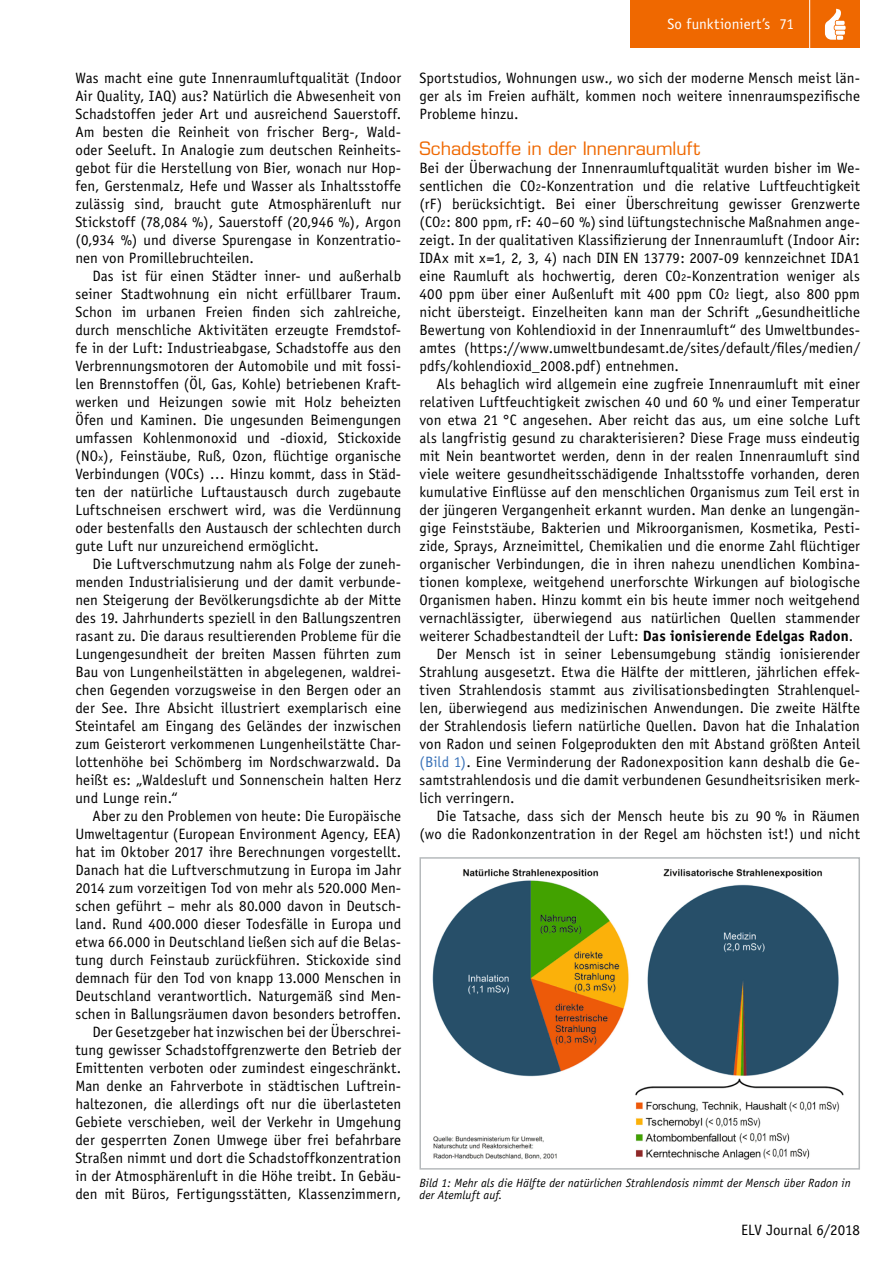
<style>
.page{position:relative;width:894px;height:1264px;background:#fff}
.page>*{position:absolute;margin:0;border:0;box-sizing:border-box;transform-origin:0 0}
.Subhead_5{font:18px "Eurostile";color:#ef6800}
.Fließtext_Neue_Zeile{font:15px/18px "Officina Sans";letter-spacing:.005em;color:#000;text-align:justify}
.Fließtext_Neuer_Absa{font:15px/18px "Officina Sans";letter-spacing:.005em;color:#000;text-align:justify}
.Kopfzeile_rechts{font:15px "Officina Sans";letter-spacing:.005em;color:#fff}
.Bildunterschrift{font:italic 12px/12.8px "Officina Sans";letter-spacing:.01em;color:#000}
.s1{font-size:10.5px}
.s2{font-weight:700}
.s3{color:#3a72b8}
</style>
<div class="page">
<div style="left:630px;top:1px;width:230px;height:47px;background:#ef6800"></div>
<hr style="left:809px;top:1px;width:1px;height:51px;background:#fff">
<svg style="left:825px;top:8px;width:20px;height:32px"></svg>
<div style="left:419px;top:857px;width:441px;height:312px;border:2px solid #b6babc"></div>
<img style="left:432px;top:868px;width:412px;height:292px">
<p class="Fließtext_Neuer_Absa" style="left:75px;top:69px;width:327px">Was macht eine gute Innenraumluftqualität (Indoor Air Quality, IAQ) aus? Natürlich die Abwesenheit von Schadstoffen jeder Art und ausreichend Sauerstoff.<br>Am besten die Reinheit von frischer Berg-, Wald&shy;oder Seeluft. In Analogie zum deutschen Reinheits&shy;gebot für die Herstellung von Bier, wonach nur Hop&shy;fen, Gerstenmalz, Hefe und Wasser als Inhaltsstoffe zulässig sind, braucht gute Atmosphärenluft nur Stickstoff (78,084 %), Sauerstoff (20,946 %), Argon (0,934 %) und diverse Spurengase in Konzentratio&shy;nen von Promillebruchteilen.</p>
<p class="Fließtext_Neue_Zeile" style="left:75px;top:267px;width:327px;text-indent:17px">Das ist für einen Städter inner- und außerhalb seiner Stadtwohnung ein nicht erfüllbarer Traum.<br>Schon im urbanen Freien finden sich zahlreiche, durch menschliche Aktivitäten erzeugte Fremdstof&shy;fe in der Luft: Industrieabgase, Schadstoffe aus den Verbrennungsmotoren der Automobile und mit fossi&shy;len Brennstoffen (Öl, Gas, Kohle) betriebenen Kraft&shy;werken und Heizungen sowie mit Holz beheizten Öfen und Kaminen. Die ungesunden Beimengungen umfassen Kohlenmonoxid und -dioxid, Stickoxide (NO<span class="s1">x</span>), Feinstäube, Ruß, Ozon, flüchtige organische Verbindungen (VOCs) … Hinzu kommt, dass in Städ&shy;ten der natürliche Luftaustausch durch zugebaute Luftschneisen erschwert wird, was die Verdünnung oder bestenfalls den Austausch der schlechten durch gute Luft nur unzureichend ermöglicht.</p>
<p class="Fließtext_Neue_Zeile" style="left:75px;top:555px;width:327px;text-indent:17px">Die Luftverschmutzung nahm als Folge der zuneh&shy;menden Industrialisierung und der damit verbunde&shy;nen Steigerung der Bevölkerungsdichte ab der Mitte des 19. Jahrhunderts speziell in den Ballungszentren rasant zu. Die daraus resultierenden Probleme für die Lungengesundheit der breiten Massen führten zum Bau von Lungenheilstätten in abgelegenen, waldrei&shy;chen Gegenden vorzugsweise in den Bergen oder an der See. Ihre Absicht illustriert exemplarisch eine Steintafel am Eingang des Geländes der inzwischen zum Geisterort verkommenen Lungenheilstätte Char&shy;lottenhöhe bei Schömberg im Nordschwarzwald. Da heißt es: „Waldesluft und Sonnenschein halten Herz und Lunge rein.“</p>
<p class="Fließtext_Neue_Zeile" style="left:75px;top:807px;width:327px;text-indent:17px">Aber zu den Problemen von heute: Die Europäische Umweltagentur (European Environment Agency, EEA) hat im Oktober 2017 ihre Berechnungen vorgestellt.<br>Danach hat die Luftverschmutzung in Europa im Jahr 2014 zum vorzeitigen Tod von mehr als 520.000 Men&shy;schen geführt – mehr als 80.000 davon in Deutsch&shy;land. Rund 400.000 dieser Todesfälle in Europa und etwa 66.000 in Deutschland ließen sich auf die Belas&shy;tung durch Feinstaub zurückführen. Stickoxide sind demnach für den Tod von knapp 13.000 Menschen in Deutschland verantwortlich. Naturgemäß sind Men&shy;schen in Ballungsräumen davon besonders betroffen.</p>
<p class="Fließtext_Neue_Zeile" style="left:75px;top:1023px;width:327px;text-indent:17px">Der Gesetzgeber hat inzwischen bei der Überschrei&shy;tung gewisser Schadstoffgrenzwerte den Betrieb der Emittenten verboten oder zumindest eingeschränkt.<br>Man denke an Fahrverbote in städtischen Luftrein&shy;haltezonen, die allerdings oft nur die überlasteten Gebiete verschieben, weil der Verkehr in Umgehung der gesperrten Zonen Umwege über frei befahrbare Straßen nimmt und dort die Schadstoffkonzentration in der Atmosphärenluft in die Höhe treibt. In Gebäu&shy;den mit Büros, Fertigungsstätten, Klassenzimmern,</p>
<p class="Kopfzeile_rechts" style="left:667px;top:15px;width:128px">So funktioniert’s 71</p>
<p class="Fließtext_Neue_Zeile" style="left:419px;top:69px;width:442px">Sportstudios, Wohnungen usw., wo sich der moderne Mensch meist län&shy;ger als im Freien aufhält, kommen noch weitere innenraumspezifische Probleme hinzu.</p>
<p class="Subhead_5" style="left:419px;top:137px;width:282px">Schadstoffe in der Innenraumluft</p>
<p class="Fließtext_Neuer_Absa" style="left:419px;top:159px;width:442px">Bei der Überwachung der Innenraumluftqualität wurden bisher im We&shy;sentlichen die CO<span class="s1">2</span>-Konzentration und die relative Luftfeuchtigkeit (rF) berücksichtigt. Bei einer Überschreitung gewisser Grenzwerte (CO<span class="s1">2</span>: 800 ppm, rF: 40–60 %) sind lüftungstechnische Maßnahmen ange&shy;zeigt. In der qualitativen Klassifizierung der Innenraumluft (Indoor Air:<br>IDAx mit x=1, 2, 3, 4) nach DIN EN 13779: 2007-09 kennzeichnet IDA1 eine Raumluft als hochwertig, deren CO<span class="s1">2</span>-Konzentration weniger als 400 ppm über einer Außenluft mit 400 ppm CO<span class="s1">2</span> liegt, also 800 ppm nicht übersteigt. Einzelheiten kann man der Schrift „Gesundheitliche Bewertung von Kohlendioxid in der Innenraumluft“ des Umweltbundes&shy;amtes (https://www.umweltbundesamt.de/sites/default/files/medien/ pdfs/kohlendioxid_2008.pdf) entnehmen.</p>
<p class="Fließtext_Neue_Zeile" style="left:419px;top:375px;width:442px;text-indent:17px">Als behaglich wird allgemein eine zugfreie Innenraumluft mit einer relativen Luftfeuchtigkeit zwischen 40 und 60 % und einer Temperatur von etwa 21 °C angesehen. Aber reicht das aus, um eine solche Luft als langfristig gesund zu charakterisieren? Diese Frage muss eindeutig mit Nein beantwortet werden, denn in der realen Innenraumluft sind viele weitere gesundheitsschädigende Inhaltsstoffe vorhanden, deren kumulative Einflüsse auf den menschlichen Organismus zum Teil erst in der jüngeren Vergangenheit erkannt wurden. Man denke an lungengän&shy;gige Feinststäube, Bakterien und Mikroorganismen, Kosmetika, Pesti&shy;zide, Sprays, Arzneimittel, Chemikalien und die enorme Zahl flüchtiger organischer Verbindungen, die in ihren nahezu unendlichen Kombina&shy;tionen komplexe, weitgehend unerforschte Wirkungen auf biologische Organismen haben. Hinzu kommt ein bis heute immer noch weitgehend vernachlässigter, überwiegend aus natürlichen Quellen stammender weiterer Schadbestandteil der Luft: <span class="s2">Das ionisierende Edelgas Radon</span>.</p>
<p class="Fließtext_Neue_Zeile" style="left:419px;top:645px;width:442px;text-indent:17px">Der Mensch ist in seiner Lebensumgebung ständig ionisierender Strahlung ausgesetzt. Etwa die Hälfte der mittleren, jährlichen effek&shy;tiven Strahlendosis stammt aus zivilisationsbedingten Strahlenquel&shy;len, überwiegend aus medizinischen Anwendungen. Die zweite Hälfte der Strahlendosis liefern natürliche Quellen. Davon hat die Inhalation von Radon und seinen Folgeprodukten den mit Abstand größten Anteil <span class="s3">(Bild 1)</span>. Eine Verminderung der Radonexposition kann deshalb die Ge&shy;samtstrahlendosis und die damit verbundenen Gesundheitsrisiken merk&shy;lich verringern.</p>
<p class="Fließtext_Neue_Zeile" style="left:419px;top:807px;width:442px;text-align:right">Die Tatsache, dass sich der Mensch heute bis zu 90 % in Räumen (wo die Radonkonzentration in der Regel am höchsten ist!) und nicht</p>
<p class="Bildunterschrift" style="left:419px;top:1176px;width:433px">Bild 1: Mehr als die Hälfte der natürlichen Strahlendosis nimmt der Mensch über Radon in der Atemluft auf.</p>
<p class="Fließtext_Neue_Zeile" style="left:741px;top:1221px;width:120px">ELV Journal 6/2018</p>
</div>
